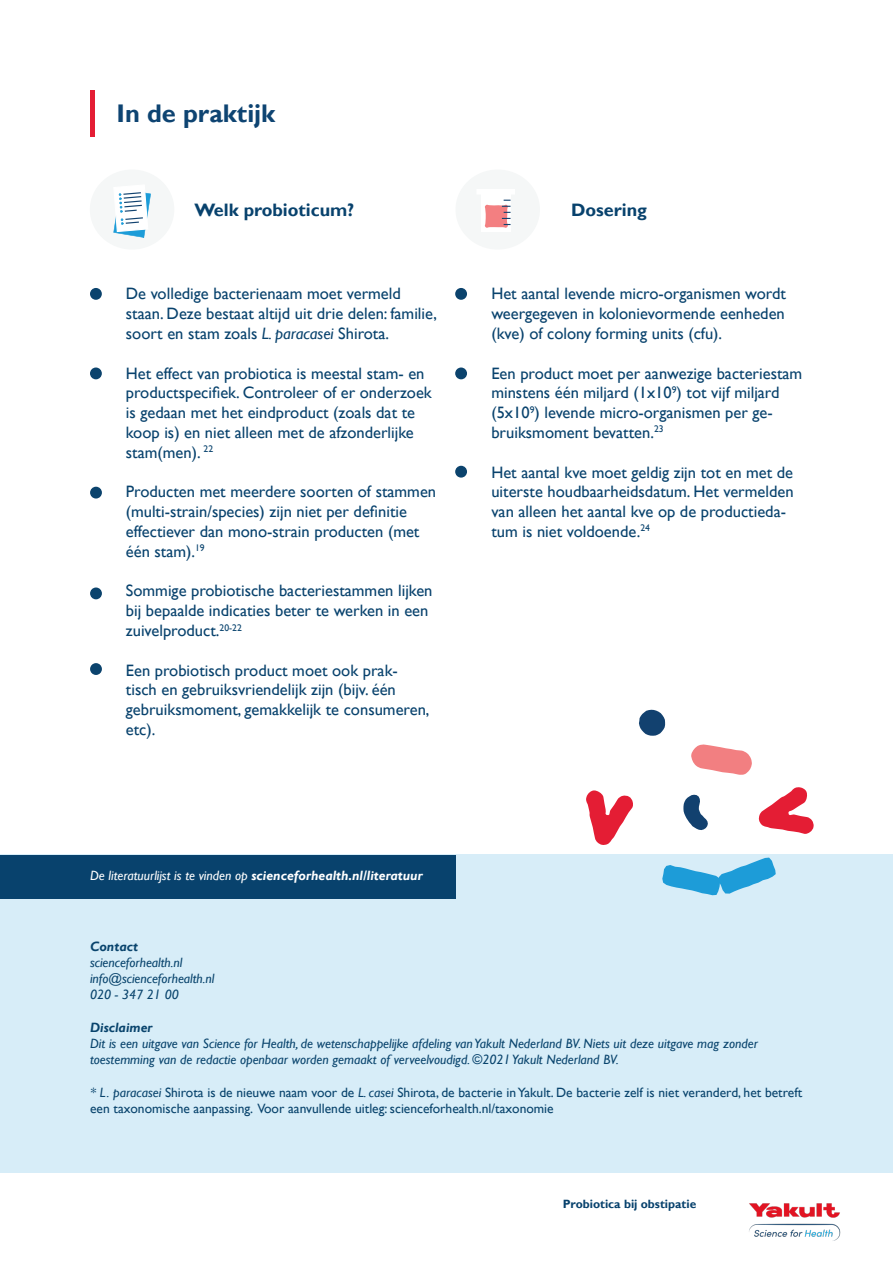
<style>
.page{position:relative;width:893px;height:1263px;background:#fff}
.page>*{position:absolute;margin:0;border:0;box-sizing:border-box;transform-origin:0 0}
.t1{font:700 25.5px "Gill Sans";color:#0e4472}
.t2{font:700 18px "Gill Sans";color:#08426d}
.t3{font:16.5px/19.8px "Gill Sans";color:#08426d}
.t4{font:italic 13.5px "Gill Sans";color:#09446d}
.t5{font:13.5px/16.2px "Gill Sans";color:#09446d}
.t6{font:italic 700 13.5px "Gill Sans";color:#fff}
.t7{font:italic 700 13.5px "Gill Sans";color:#09446d}
.t8{font:700 12px "Gill Sans";color:#08426d}
.s1{font-style:italic}
.s2{font-weight:400}
</style>
<div class="page">
<div style="left:90px;top:288px;width:12px;height:12px;background:#0b436d;border-radius:50%"></div>
<div style="left:455px;top:288px;width:12px;height:12px;background:#0b436d;border-radius:50%"></div>
<div style="left:90px;top:487px;width:12px;height:11px;background:#0b436d;border-radius:50%"></div>
<div style="left:90px;top:367px;width:12px;height:12px;background:#0b436d;border-radius:50%"></div>
<div style="left:455px;top:367px;width:12px;height:12px;background:#0b436d;border-radius:50%"></div>
<div style="left:455px;top:466px;width:12px;height:12px;background:#0b436d;border-radius:50%"></div>
<div style="left:90px;top:587px;width:12px;height:12px;background:#0b436d;border-radius:50%"></div>
<div style="left:90px;top:663px;width:12px;height:12px;background:#0b436d;border-radius:50%"></div>
<img style="left:749px;top:1203px;width:92px;height:38px">
<div style="left:90px;top:170px;width:84px;height:80px;background:#f5f7f7;border-radius:50%"></div>
<div style="left:455px;top:170px;width:85px;height:80px;background:#f5f7f7;border-radius:50%"></div>
<svg style="left:113px;top:192px;width:38px;height:46px"></svg>
<div style="left:481px;top:190px;width:30px;height:42px;background:#fff"></div>
<hr style="left:477px;top:190px;width:37px;height:4px;background:#fff">
<svg style="left:484px;top:200px;width:27px;height:28px"></svg>
<hr style="left:90px;top:90px;width:4px;height:46px;background:#e41d34">
<div style="left:0;top:855px;width:893px;height:318px;background:#d7edf8"></div>
<div style="left:0;top:855px;width:455px;height:44px;background:#08426d"></div>
<svg style="left:586px;top:790px;width:47px;height:55px"></svg>
<svg style="left:662px;top:857px;width:114px;height:38px"></svg>
<svg style="left:691px;top:744px;width:61px;height:31px"></svg>
<svg style="left:639px;top:710px;width:26px;height:26px"></svg>
<svg style="left:683px;top:795px;width:25px;height:35px"></svg>
<svg style="left:759px;top:787px;width:55px;height:47px"></svg>
<p class="t1" style="left:117px;top:98px;width:160px">In de praktijk</p>
<p class="t2" style="left:195px;top:200px;width:161px">Welk probioticum?</p>
<p class="t3" style="left:126px;top:284px;width:313px">De volledige bacterienaam moet vermeld staan. Deze bestaat altijd uit drie delen: familie, soort en stam zoals <span class="s1">L. paracasei</span> Shirota.</p>
<p class="t3" style="left:126px;top:363px;width:307px">Het effect van probiotica is meestal stam- en productspecifiek. Controleer of er onderzoek is gedaan met het eindproduct (zoals dat te koop is) en niet alleen met de afzonderlijke stam(men). <sup>22</sup></p>
<p class="t3" style="left:126px;top:482px;width:312px">Producten met meerdere soorten of stammen (multi-strain/species) zijn niet per definitie effectiever dan mono-strain producten (met één stam).<sup>19</sup></p>
<p class="t3" style="left:126px;top:581px;width:308px">Sommige probiotische bacteriestammen lijken bij bepaalde indicaties beter te werken in een zuivelproduct.<sup>20-22</sup></p>
<p class="t3" style="left:126px;top:660px;width:305px">Een probiotisch product moet ook prak&shy;tisch en gebruiksvriendelijk zijn (bijv. één gebruiksmoment, gemakkelijk te consumeren, etc).</p>
<p class="t6" style="left:90px;top:868px;width:334px"><span class="s2">De literatuurlijst is te vinden op</span> scienceforhealth.nl/literatuur</p>
<p class="t2" style="left:571px;top:200px;width:77px">Dosering</p>
<p class="t3" style="left:491px;top:284px;width:296px;text-align:justify">Het aantal levende micro-organismen wordt weergegeven in kolonievormende eenheden (kve) of colony forming units (cfu).</p>
<p class="t3" style="left:491px;top:363px;width:312px">Een product moet per aanwezige bacteriestam minstens één miljard (1x10<sup>9</sup>) tot vijf miljard (5x10<sup>9</sup>) levende micro-organismen per ge-</p>
<p class="t3" style="left:491px;top:423px;width:174px">bruiksmoment bevatten.<sup>23</sup></p>
<p class="t3" style="left:491px;top:462px;width:304px">Het aantal kve moet geldig zijn tot en met de uiterste houdbaarheidsdatum. Het vermelden van alleen het aantal kve op de productieda&shy;tum is niet voldoende.<sup>24</sup></p>
<p class="t7" style="left:90px;top:938px;width:49px">Contact</p>
<p class="t4" style="left:90px;top:955px;width:94px">scienceforhealth.nl</p>
<p class="t4" style="left:90px;top:971px;width:126px">info@scienceforhealth.nl</p>
<p class="t4" style="left:90px;top:987px;width:90px">020 - 347 21 00</p>
<p class="t7" style="left:90px;top:1019px;width:64px">Disclaimer</p>
<p class="t4" style="left:90px;top:1036px;width:669px">Dit is een uitgave van Science for Health, de wetenschappelijke afdeling van Yakult Nederland BV. Niets uit deze uitgave mag zonder</p>
<p class="t4" style="left:90px;top:1052px;width:530px">toestemming van de redactie openbaar worden gemaakt of verveelvoudigd. ©2021 Yakult Nederland BV.</p>
<p class="t5" style="left:90px;top:1084px;width:714px"><span class="s1">* L. paracasei</span> Shirota is de nieuwe naam voor de <span class="s1">L. casei</span> Shirota, de bacterie in Yakult. De bacterie zelf is niet veranderd, het betreft een taxonomische aanpassing. Voor aanvullende uitleg: scienceforhealth.nl/taxonomie</p>
<p class="t8" style="left:563px;top:1197px;width:135px">Probiotica bij obstipatie</p>
</div>
